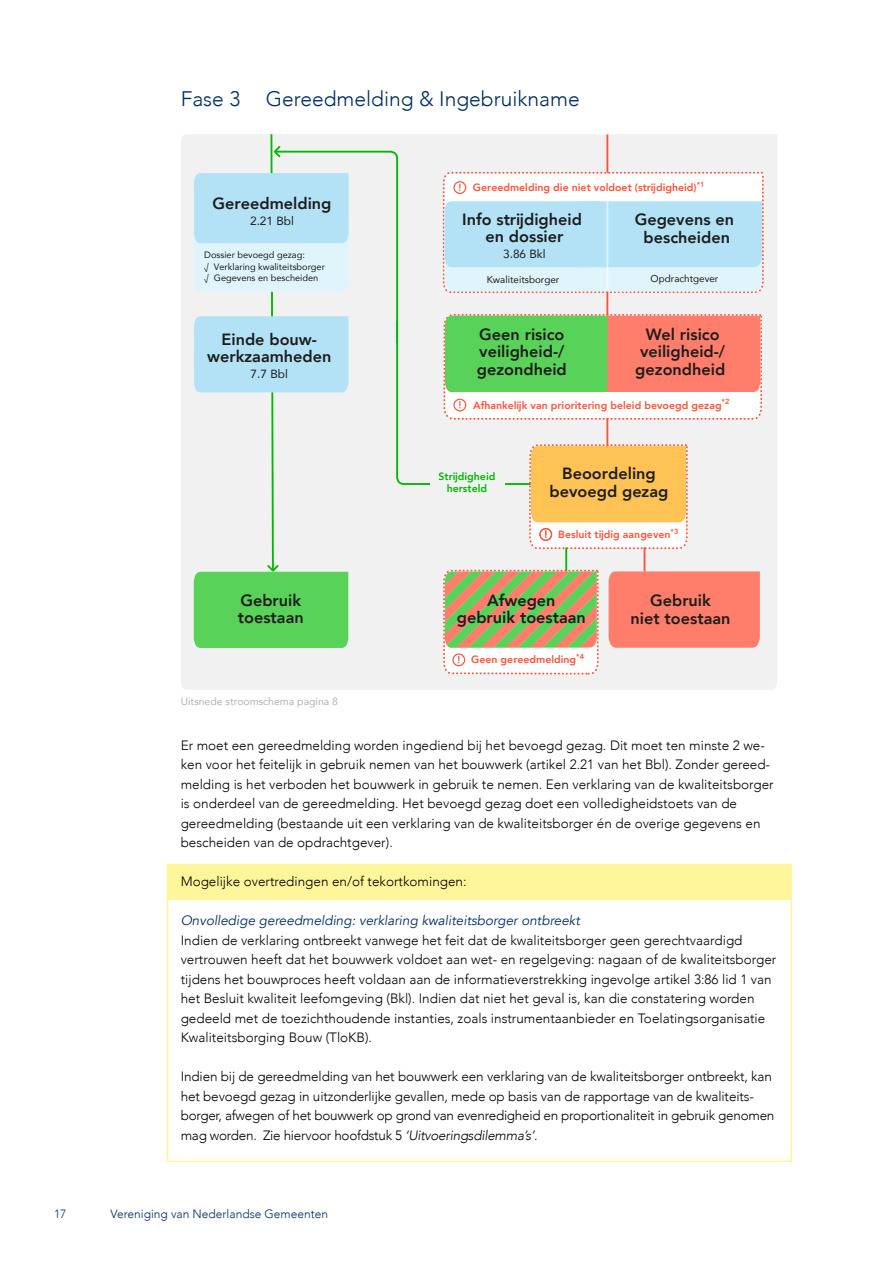
<style>
.page{position:relative;width:893px;height:1263px;background:#fff}
.page>*{position:absolute;margin:0;border:0;box-sizing:border-box;transform-origin:0 0}
.t1{font:300 21px "Avenir";color:#002b63}
.t2{font:800 16.2px/17.1px "Avenir";color:#1d1d1b;text-align:center}
.t3{font:300 13.5px/19.5px "Avenir";color:#000}
.t4{font:italic 13.5px "Avenir";color:#002b63}
.t5{font:300 12px "Avenir";color:#002b63}
.t6{font:11.85px "Avenir";color:#1d1d1b}
.t7{font:800 10.5px "Avenir";color:#ff5239}
.t8{font:10.5px "Avenir";color:#b3b2b2}
.t9{font:800 10.5px/12.6px "Avenir";color:#00ba00;text-align:center}
.t10{font:9.9px "Avenir";color:#1d1d1b}
.t11{font:9.15px/11.9px "Avenir";color:#1d1d1b}
.s1{font-style:italic}
</style>
<div class="page">
<div style="left:167px;top:863px;width:625px;height:37px;background:#fff69b"></div>
<div style="left:181px;top:134px;width:596px;height:556px;background:#f2f1f2"></div>
<svg style="left:194px;top:134px;width:570px;height:541px"></svg>
<div style="left:167px;top:863px;width:625px;height:299px;border:2px solid #fff69b"></div>
<h1 class="t1" style="left:181px;top:86px;width:400px">Fase 3 Gereedmelding &amp; Ingebruikname</h1>
<p class="t2" style="left:213px;top:195px;width:120px">Gereedmelding</p>
<p class="t6" style="left:250px;top:212px;width:45px">2.21 Bbl</p>
<p class="t11" style="left:204px;top:248px;width:122px">Dossier bevoegd gezag:<br>√ Verklaring kwaliteitsborger √ Gegevens en bescheiden</p>
<p class="t2" style="left:207px;top:331px;width:126px">Einde bouw&shy;werkzaamheden</p>
<p class="t6" style="left:251px;top:365px;width:39px">7.7 Bbl</p>
<p class="t2" style="left:238px;top:592px;width:67px;text-align:left">Gebruik toestaan</p>
<p class="t8" style="left:181px;top:693px;width:159px">Uitsnede stroomschema pagina 8</p>
<p class="t7" style="left:473px;top:179px;width:233px">Gereedmelding die niet voldoet (strĳdigheid)<sup>*1</sup></p>
<p class="t2" style="left:462px;top:211px;width:121px">Info strĳdigheid en dossier</p>
<p class="t6" style="left:503px;top:245px;width:44px">3.86 Bkl</p>
<p class="t10" style="left:487px;top:271px;width:74px">Kwaliteitsborger</p>
<p class="t2" style="left:477px;top:326px;width:91px;text-align:left">Geen risico veiligheid-/ gezondheid</p>
<p class="t2" style="left:635px;top:210px;width:101px;line-height:18.5px">Gegevens en bescheiden</p>
<p class="t10" style="left:651px;top:271px;width:69px">Opdrachtgever</p>
<p class="t2" style="left:635px;top:326px;width:91px">Wel risico veiligheid-/ gezondheid</p>
<p class="t7" style="left:473px;top:397px;width:258px">Afhankelĳk van prioritering beleid bevoegd gezag<sup>*2</sup></p>
<p class="t9" style="left:438px;top:470px;width:58px">Strĳdigheid hersteld</p>
<p class="t2" style="left:550px;top:464px;width:120px;line-height:18.5px">Beoordeling bevoegd gezag</p>
<p class="t7" style="left:558px;top:526px;width:122px">Besluit tĳdig aangeven<sup>*3</sup></p>
<p class="t2" style="left:457px;top:592px;width:131px">Afwegen gebruik toestaan</p>
<p class="t2" style="left:631px;top:592px;width:101px">Gebruik<br>niet toestaan</p>
<p class="t7" style="left:471px;top:651px;width:114px">Geen gereedmelding<sup>*4</sup></p>
<p class="t3" style="left:181px;top:735px;width:595px">Er moet een gereedmelding worden ingediend bij het bevoegd gezag. Dit moet ten minste 2 we&shy;ken voor het feitelijk in gebruik nemen van het bouwwerk (artikel 2.21 van het Bbl). Zonder gereed&shy;melding is het verboden het bouwwerk in gebruik te nemen. Een verklaring van de kwaliteitsborger is onderdeel van de gereedmelding. Het bevoegd gezag doet een volledigheidstoets van de gereedmelding (bestaande uit een verklaring van de kwaliteitsborger én de overige gegevens en bescheiden van de opdrachtgever).</p>
<p class="t3" style="left:181px;top:872px;width:287px">Mogelijke overtredingen en/of tekortkomingen:</p>
<p class="t4" style="left:181px;top:912px;width:401px">Onvolledige gereedmelding: verklaring kwaliteitsborger ontbreekt</p>
<p class="t3" style="left:181px;top:930px;width:597px">Indien de verklaring ontbreekt vanwege het feit dat de kwaliteitsborger geen gerechtvaardigd vertrouwen heeft dat het bouwwerk voldoet aan wet- en regelgeving: nagaan of de kwaliteitsborger tijdens het bouwproces heeft voldaan aan de informatieverstrekking ingevolge artikel 3:86 lid 1 van het Besluit kwaliteit leefomgeving (Bkl). Indien dat niet het geval is, kan die constatering worden gedeeld met de toezichthoudende instanties, zoals instrumentaanbieder en Toelatingsorganisatie Kwaliteitsborging Bouw (TloKB).</p>
<p class="t3" style="left:181px;top:1067px;width:595px">Indien bij de gereedmelding van het bouwwerk een verklaring van de kwaliteitsborger ontbreekt, kan het bevoegd gezag in uitzonderlijke gevallen, mede op basis van de rapportage van de kwaliteits&shy;borger, afwegen of het bouwwerk op grond van evenredigheid en proportionaliteit in gebruik genomen mag worden. Zie hiervoor hoofdstuk 5 <span class="s1">‘Uitvoeringsdilemma’s’</span>.</p>
<p class="t5" style="left:54px;top:1206px;width:14px">17</p>
<p class="t5" style="left:111px;top:1206px;width:219px">Vereniging van Nederlandse Gemeenten</p>
</div>
